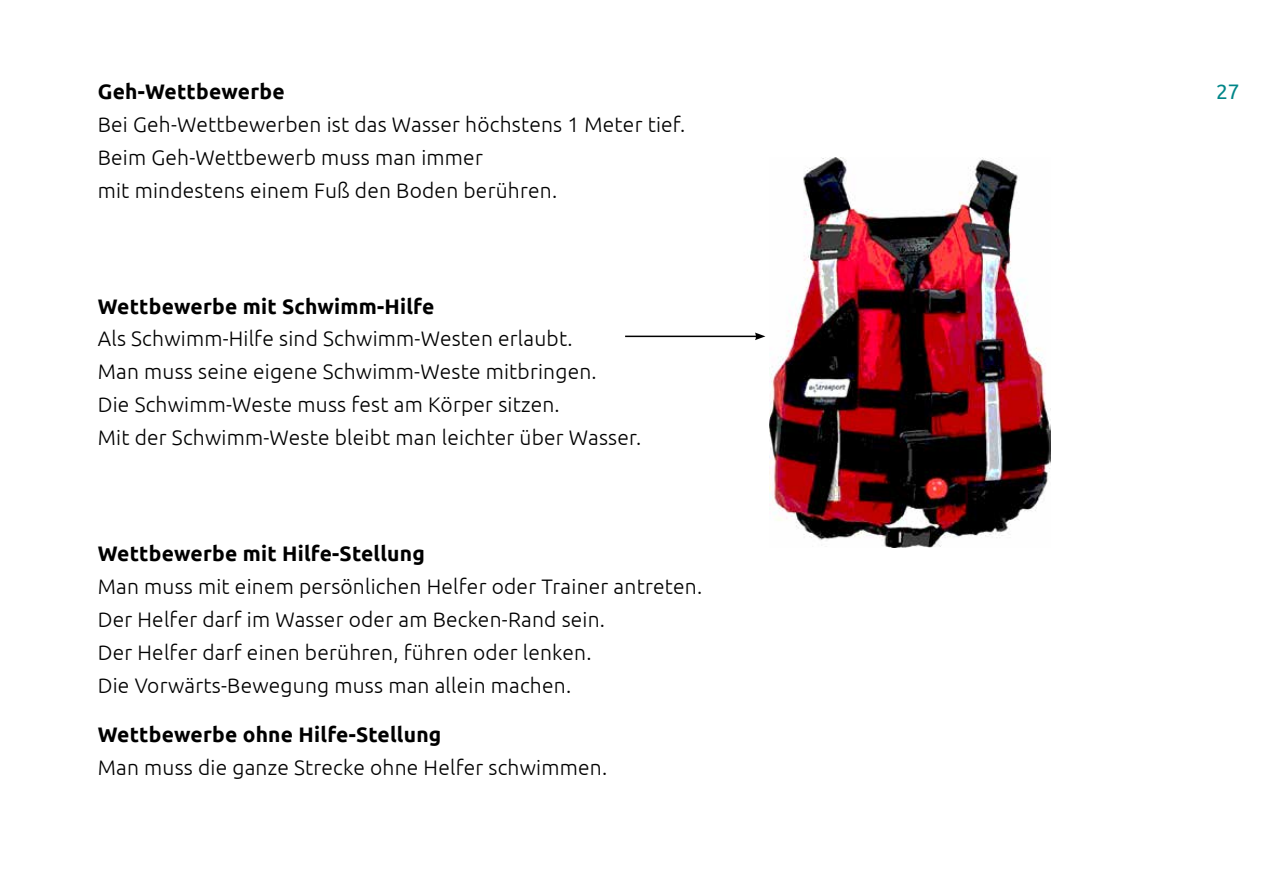
<style>
.page{position:relative;width:1263px;height:893px;background:#fff}
.page>*{position:absolute;margin:0;border:0;box-sizing:border-box;transform-origin:0 0}
.t1{font:300 21px/33px "Ubuntu";letter-spacing:.01em;color:#000}
.t2{font:700 21px "Ubuntu";letter-spacing:.01em;color:#000}
.t3{font:21px "Ubuntu";color:#008688}
</style>
<div class="page">
<img style="left:770px;top:157px;width:280px;height:390px">
<hr style="left:625px;top:336px;width:132px;height:1px;background:#000">
<svg style="left:755px;top:333px;width:10px;height:7px"></svg>
<p class="t2" style="left:98px;top:79px;width:188px">Geh-Wettbewerbe</p>
<p class="t1" style="left:98px;top:107px;width:589px">Bei Geh-Wettbewerben ist das Wasser höchstens 1 Meter tief.<br>Beim Geh-Wettbewerb muss man immer<br>mit mindestens einem Fuß den Boden berühren.</p>
<p class="t2" style="left:98px;top:293px;width:338px">Wettbewerbe mit Schwimm-Hilfe</p>
<p class="t1" style="left:98px;top:322px;width:545px">Als Schwimm-Hilfe sind Schwimm-Westen erlaubt.<br>Man muss seine eigene Schwimm-Weste mitbringen.<br>Die Schwimm-Weste muss fest am Körper sitzen.<br>Mit der Schwimm-Weste bleibt man leichter über Wasser.</p>
<p class="t2" style="left:98px;top:541px;width:329px">Wettbewerbe mit Hilfe-Stellung</p>
<p class="t1" style="left:98px;top:569px;width:606px">Man muss mit einem persönlichen Helfer oder Trainer antreten.<br>Der Helfer darf im Wasser oder am Becken-Rand sein.<br>Der Helfer darf einen berühren, führen oder lenken.<br>Die Vorwärts-Bewegung muss man allein machen.</p>
<p class="t2" style="left:98px;top:722px;width:345px">Wettbewerbe ohne Hilfe-Stellung</p>
<p class="t1" style="left:98px;top:751px;width:511px">Man muss die ganze Strecke ohne Helfer schwimmen.</p>
<p class="t3" style="left:1216px;top:79px;width:25px">27</p>
</div>
